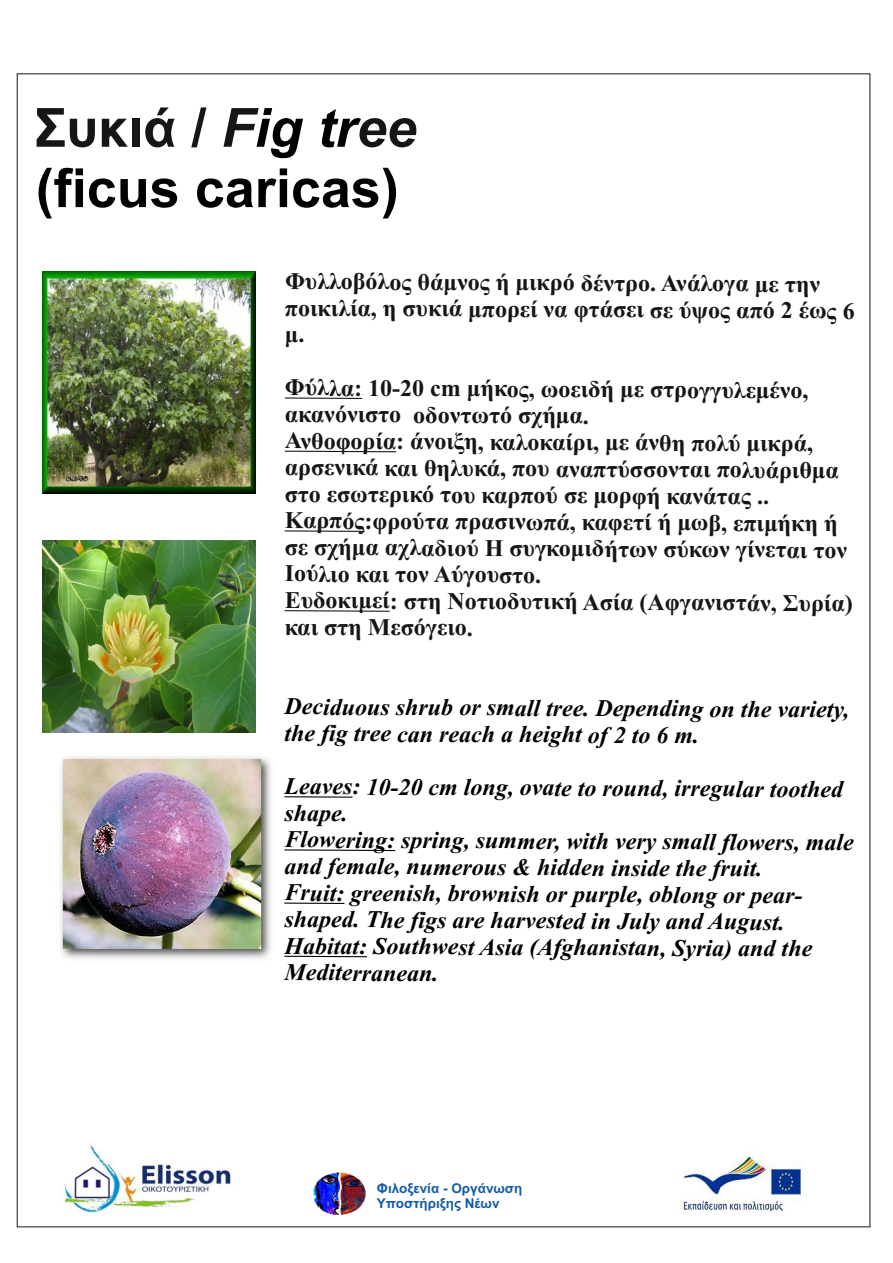
<style>
.page{position:relative;width:893px;height:1263px;background:#fff}
.page>*{position:absolute;margin:0;border:0;box-sizing:border-box;transform-origin:0 0}
.t1{font:700 54px/60.3px "Arial";color:#000}
.t2{font:700 24px/26.5px "Times New Roman";letter-spacing:-.005em;color:#151616}
.t3{font:italic 700 24px/26.4px "Times New Roman";color:#000}
.t4{font:700 13.5px/15.1px "Arial";color:#135ba8}
.s1{color:#151616}
.s2{font-style:italic;color:#151616}
.s3{font-style:italic}
</style>
<div class="page">
<img style="left:683px;top:1155px;width:119px;height:55px">
<img style="left:314px;top:1172px;width:52px;height:43px">
<svg style="left:284px;top:796px;width:111px;height:161px"></svg>
<hr style="left:284px;top:956px;width:75px;height:1px;background:#000">
<svg style="left:285px;top:397px;width:111px;height:215px"></svg>
<img style="left:43px;top:272px;width:212px;height:221px">
<img style="left:59px;top:756px;width:212px;height:204px">
<img style="left:43px;top:541px;width:212px;height:192px">
<img style="left:64px;top:1144px;width:167px;height:69px">
<h1 class="t1" style="left:34px;top:103px;width:384px"><span class="s1">Συκιά /</span> <span class="s2">F</span><span class="s3">ig tr</span><span class="s2">ee </span>(ficus caricas)</h1>
<p class="t2" style="left:285px;top:272px;width:571px;line-height:25.8px">Φυλλοβόλος θάμνος ή μικρό δέντρο. Ανάλογα με την ποικιλία, η συκιά μπορεί να φτάσει σε ύψος από 2 έως 6 μ.</p>
<p class="t2" style="left:285px;top:378px;width:570px">Φύλλα: 10-20 cm μήκος, ωοειδή με στρογγυλεμένo, ακανόνιστo οδοντωτό σχήμα.<br>Ανθοφορία: άνοιξη, καλοκαίρι, με άνθη πολύ μικρά, αρσενικά και θηλυκά, που αναπτύσσονται πολυάριθμα στο εσωτερικό του καρπού σε μορφή κανάτας ..<br>Καρπός:φρούτα πρασινωπά, καφετί ή μωβ, επιμήκη ή σε σχήμα αχλαδιού Η συγκομιδήτων σύκων γίνεται τον Ιούλιο και τον Αύγουστο.<br>Ευδοκιμεί: στη Νοτιοδυτική Ασία (Αφγανιστάν, Συρία) και στη Μεσόγειο.</p>
<p class="t3" style="left:285px;top:697px;width:566px">Deciduous shrub or small tree. Depending on the variety, the fig tree can reach a height of 2 to 6 m.</p>
<p class="t3" style="left:284px;top:777px;width:560px;line-height:25.2px">Leaves: 10-20 cm long, ovate to round, irregular toothed shape.</p>
<p class="t3" style="left:284px;top:830px;width:571px">Flowering: spring, summer, with very small flowers, male and female, numerous &amp; hidden inside the fruit.<br>Fruit: greenish, brownish or purple, oblong or pear&shy;shaped. The figs are harvested in July and August.<br>Habitat: Southwest Asia (Afghanistan, Syria) and the Mediterranean.</p>
<p class="t4" style="left:377px;top:1182px;width:147px">Φιλοξενία - Οργάνωση<br>Υποστήριξης Νέων</p>
</div>
